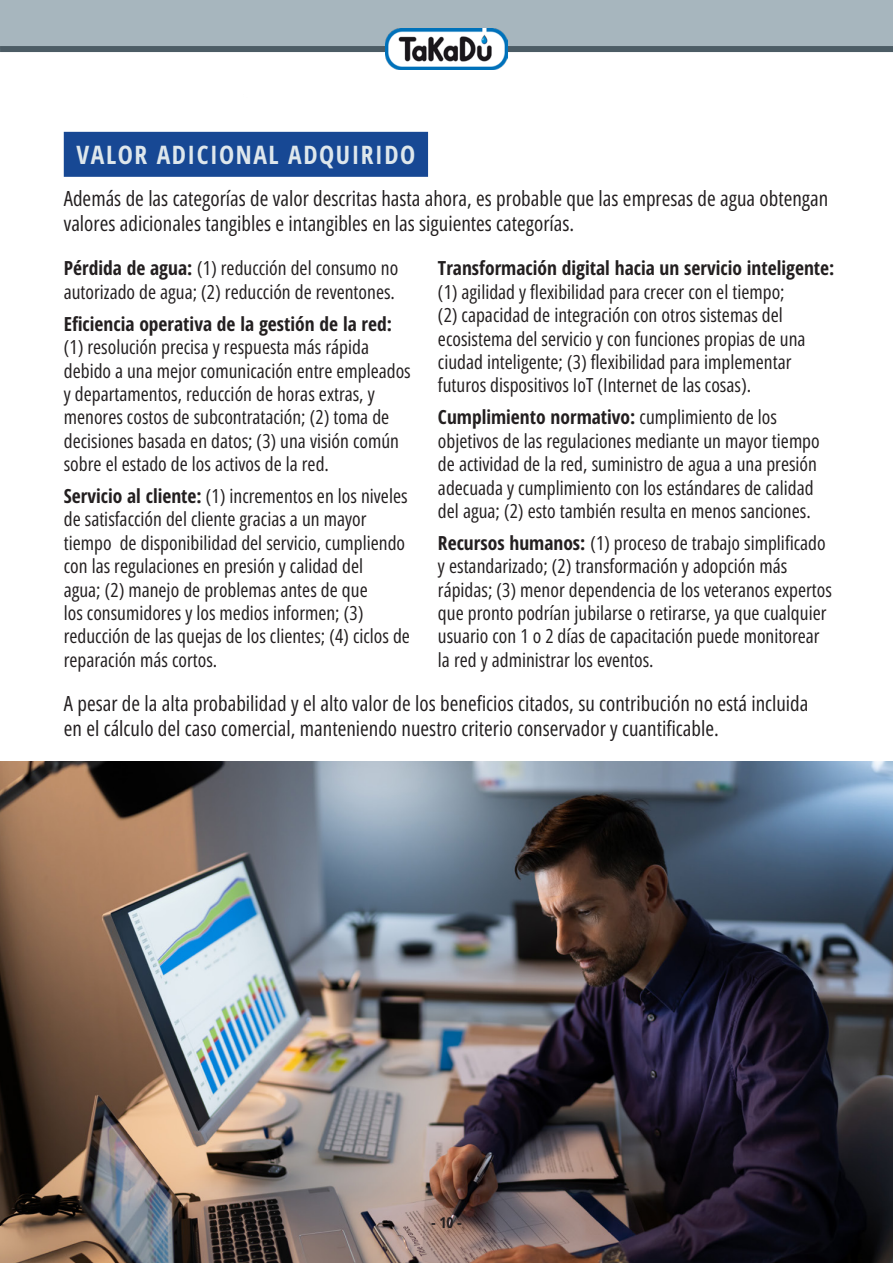
<style>
.page{position:relative;width:893px;height:1263px;background:#fff}
.page>*{position:absolute;margin:0;border:0;box-sizing:border-box;transform-origin:0 0}
.t1{font:700 25.5px "Open Sans Hebrew Condensed";letter-spacing:.06em;color:#dee7ec}
.t2{font:21px/25.2px "Open Sans Hebrew Condensed";color:#231f20}
.t3{font:19.5px/23.4px "Open Sans Hebrew Condensed";color:#231f20}
.t4{font:700 19.5px "Open Sans Hebrew Condensed";color:#231f20}
.t5{font:700 15px "Open Sans Hebrew Condensed";color:#231f20}
.s1{font-weight:700}
</style>
<div class="page">
<div style="left:0;top:0;width:893px;height:49px;background:#a7b6be"></div>
<img style="left:0;top:761px;width:893px;height:502px">
<div style="left:0;top:46px;width:893px;height:6px;background:#4c5c65"></div>
<img style="left:386px;top:29px;width:121px;height:41px">
<div style="left:64px;top:132px;width:364px;height:45px;background:#174894"></div>
<h1 class="t1" style="left:77px;top:140px;width:340px">VALOR ADICIONAL ADQUIRIDO</h1>
<p class="t2" style="left:64px;top:187px;width:766px">Además de las categorías de valor descritas hasta ahora, es probable que las empresas de agua obtengan valores adicionales tangibles e intangibles en las siguientes categorías.</p>
<p class="t3" style="left:64px;top:257px;width:336px"><span class="s1">Pérdida de agua:</span> (1) reducción del consumo no autorizado de agua; (2) reducción de reventones.</p>
<p class="t4" style="left:64px;top:313px;width:330px">Eficiencia operativa de la gestión de la red:</p>
<p class="t3" style="left:64px;top:336px;width:348px">(1) resolución precisa y respuesta más rápida debido a una mejor comunicación entre empleados y departamentos, reducción de horas extras, y menores costos de subcontratación; (2) toma de decisiones basada en datos; (3) una visión común sobre el estado de los activos de la red.</p>
<p class="t3" style="left:64px;top:485px;width:348px"><span class="s1">Servicio al cliente:</span> (1) incrementos en los niveles de satisfacción del cliente gracias a un mayor tiempo de disponibilidad del servicio, cumpliendo con las regulaciones en presión y calidad del<br>agua; (2) manejo de problemas antes de que<br>los consumidores y los medios informen; (3) reducción de las quejas de los clientes; (4) ciclos de reparación más cortos.</p>
<p class="t4" style="left:438px;top:257px;width:398px">Transformación digital hacia un servicio inteligente:</p>
<p class="t3" style="left:438px;top:281px;width:369px">(1) agilidad y flexibilidad para crecer con el tiempo; (2) capacidad de integración con otros sistemas del ecosistema del servicio y con funciones propias de una ciudad inteligente; (3) flexibilidad para implementar futuros dispositivos IoT (Internet de las cosas).</p>
<p class="t3" style="left:438px;top:406px;width:383px"><span class="s1">Cumplimiento normativo:</span> cumplimiento de los objetivos de las regulaciones mediante un mayor tiempo de actividad de la red, suministro de agua a una presión adecuada y cumplimiento con los estándares de calidad del agua; (2) esto también resulta en menos sanciones.</p>
<p class="t3" style="left:438px;top:532px;width:395px"><span class="s1">Recursos humanos:</span> (1) proceso de trabajo simplificado y estandarizado; (2) transformación y adopción más rápidas; (3) menor dependencia de los veteranos expertos que pronto podrían jubilarse o retirarse, ya que cualquier usuario con 1 o 2 días de capacitación puede monitorear la red y administrar los eventos.</p>
<p class="t2" style="left:64px;top:691px;width:746px">A pesar de la alta probabilidad y el alto valor de los beneficios citados, su contribución no está incluida en el cálculo del caso comercial, manteniendo nuestro criterio conservador y cuantificable.</p>
<p class="t5" style="left:431px;top:1214px;width:32px">- 10 -</p>
</div>
